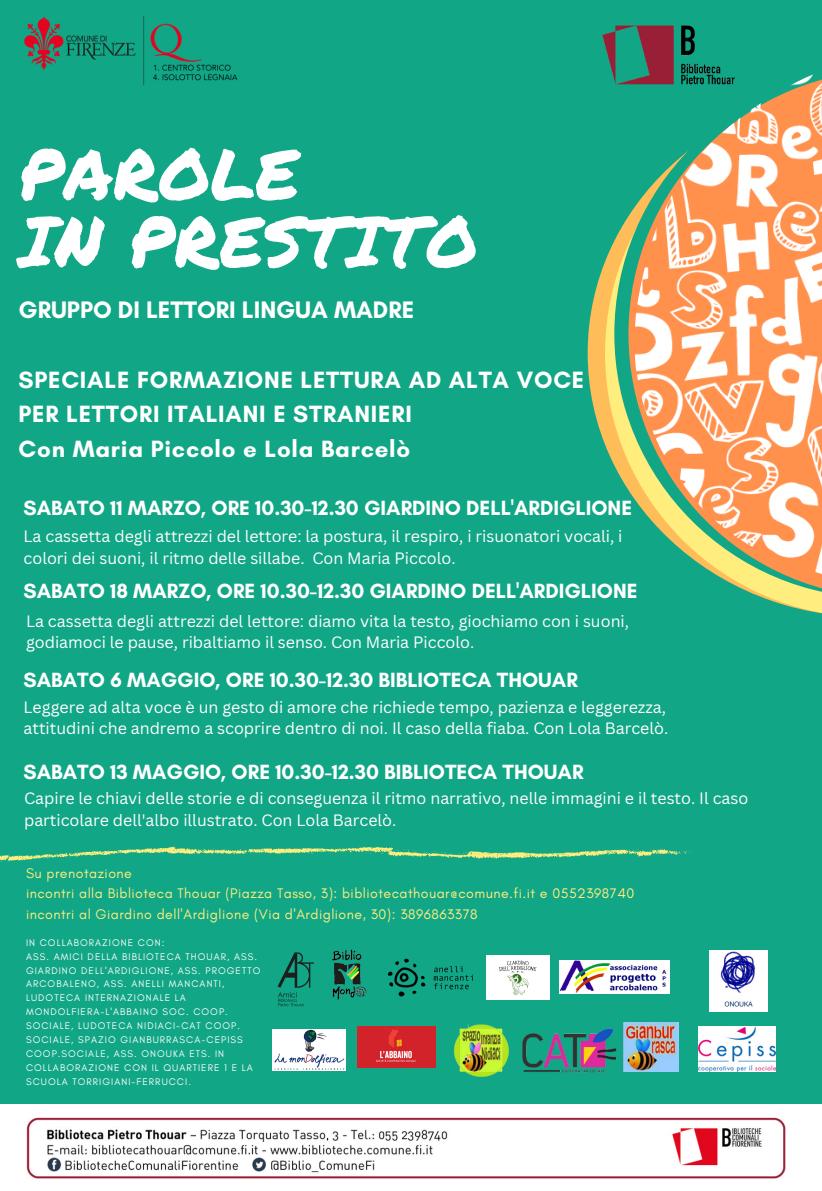
<style>
.page{position:relative;width:822px;height:1191px;background:#fff}
.page>*{position:absolute;margin:0;border:0;box-sizing:border-box;transform-origin:0 0}
.t1{font:70.3px/67.4px "Permanent Marker";color:#fff}
.t2{font:700 24.3px "Glacial Indifference";color:#fff}
.t3{font:700 24px/34.5px "Glacial Indifference";letter-spacing:.035em;color:#fff}
.t4{font:700 21px "Glacial Indifference";color:#fff}
.t5{font:16px/21.8px "Canva Sans";color:#fff}
.t6{font:14.1px/20.3px "Glacial Indifference";letter-spacing:.035em;color:#ffee7e}
.t7{font:9.8px/13.9px "Glacial Indifference";letter-spacing:.105em;color:#fff}
</style>
<div class="page">
<div style="left:0;top:0;width:822px;height:1190px;background:#11a686"></div>
<svg style="left:588px;top:262px;width:17px;height:182px;fill:#ffbd59"></svg>
<svg style="left:605px;top:242px;width:217px;height:372px"></svg>
<svg style="left:614px;top:217px;width:14px;height:380px"></svg>
<svg style="left:628px;top:207px;width:194px;height:390px"></svg>
<img style="left:635px;top:74px;width:187px;height:514px">
<img style="left:0;top:1104px;width:822px;height:86px">
<img style="left:332px;top:949px;width:35px;height:51px">
<img style="left:277px;top:952px;width:37px;height:54px">
<img style="left:387px;top:958px;width:86px;height:39px">
<img style="left:487px;top:955px;width:63px;height:43px">
<img style="left:272px;top:1029px;width:73px;height:40px">
<img style="left:358px;top:1026px;width:78px;height:41px">
<img style="left:560px;top:960px;width:109px;height:33px">
<img style="left:24px;top:16px;width:214px;height:69px">
<img style="left:602px;top:25px;width:139px;height:65px">
<svg style="left:0;top:846px;width:691px;height:15px"></svg>
<img style="left:453px;top:1024px;width:56px;height:53px">
<img style="left:522px;top:1028px;width:95px;height:45px">
<img style="left:623px;top:1022px;width:55px;height:49px">
<img style="left:698px;top:1026px;width:78px;height:45px">
<img style="left:709px;top:950px;width:59px;height:61px">
<h1 class="t1" style="left:19px;top:138px;width:461px">PAROLE<br>IN PRESTITO</h1>
<h2 class="t2" style="left:19px;top:295px;width:397px">GRUPPO DI LETTORI LINGUA MADRE</h2>
<h3 class="t3" style="left:19px;top:362px;width:567px">SPECIALE FORMAZIONE LETTURA AD ALTA VOCE<br>PER LETTORI ITALIANI E STRANIERI<br>Con Maria Piccolo e Lola Barcelò</h3>
<h3 class="t4" style="left:24px;top:495px;width:610px">SABATO 11 MARZO, ORE 10.30-12.30 GIARDINO DELL'ARDIGLIONE</h3>
<p class="t5" style="left:24px;top:525px;width:600px">La cassetta degli attrezzi del lettore: la postura, il respiro, i risuonatori vocali, i colori dei suoni, il ritmo delle sillabe. Con Maria Piccolo.</p>
<h3 class="t4" style="left:24px;top:577px;width:615px">SABATO 18 MARZO, ORE 10.30-12.30 GIARDINO DELL'ARDIGLIONE</h3>
<p class="t5" style="left:26px;top:609px;width:605px">La cassetta degli attrezzi del lettore: diamo vita la testo, giochiamo con i suoni, godiamoci le pause, ribaltiamo il senso. Con Maria Piccolo.</p>
<h3 class="t4" style="left:24px;top:667px;width:556px">SABATO 6 MAGGIO, ORE 10.30-12.30 BIBLIOTECA THOUAR</h3>
<p class="t5" style="left:24px;top:695px;width:646px">Leggere ad alta voce è un gesto di amore che richiede tempo, pazienza e leggerezza, attitudini che andremo a scoprire dentro di noi. Il caso della fiaba. Con Lola Barcelò.</p>
<h3 class="t4" style="left:24px;top:759px;width:562px">SABATO 13 MAGGIO, ORE 10.30-12.30 BIBLIOTECA THOUAR</h3>
<p class="t5" style="left:24px;top:786px;width:726px">Capire le chiavi delle storie e di conseguenza il ritmo narrativo, nelle immagini e il testo. Il caso particolare dell'albo illustrato. Con Lola Barcelò.</p>
<p class="t6" style="left:26px;top:862px;width:610px">Su prenotazione<br>incontri alla Biblioteca Thouar (Piazza Tasso, 3): bibliotecathouar@comune.fi.it e 0552398740 incontri al Giardino dell'Ardiglione (Via d'Ardiglione, 30): 3896863378</p>
<p class="t7" style="left:26px;top:935px;width:236px">IN COLLABORAZIONE CON:<br>ASS. AMICI DELLA BIBLIOTECA THOUAR, ASS.<br>GIARDINO DELL'ARDIGLIONE, ASS. PROGETTO ARCOBALENO, ASS. ANELLI MANCANTI, LUDOTECA INTERNAZIONALE LA MONDOLFIERA-L'ABBAINO SOC. COOP.<br>SOCIALE, LUDOTECA NIDIACI-CAT COOP.<br>SOCIALE, SPAZIO GIANBURRASCA-CEPISS COOP.SOCIALE, ASS. ONOUKA ETS. IN COLLABORAZIONE CON IL QUARTIERE 1 E LA SCUOLA TORRIGIANI-FERRUCCI.</p>
</div>
